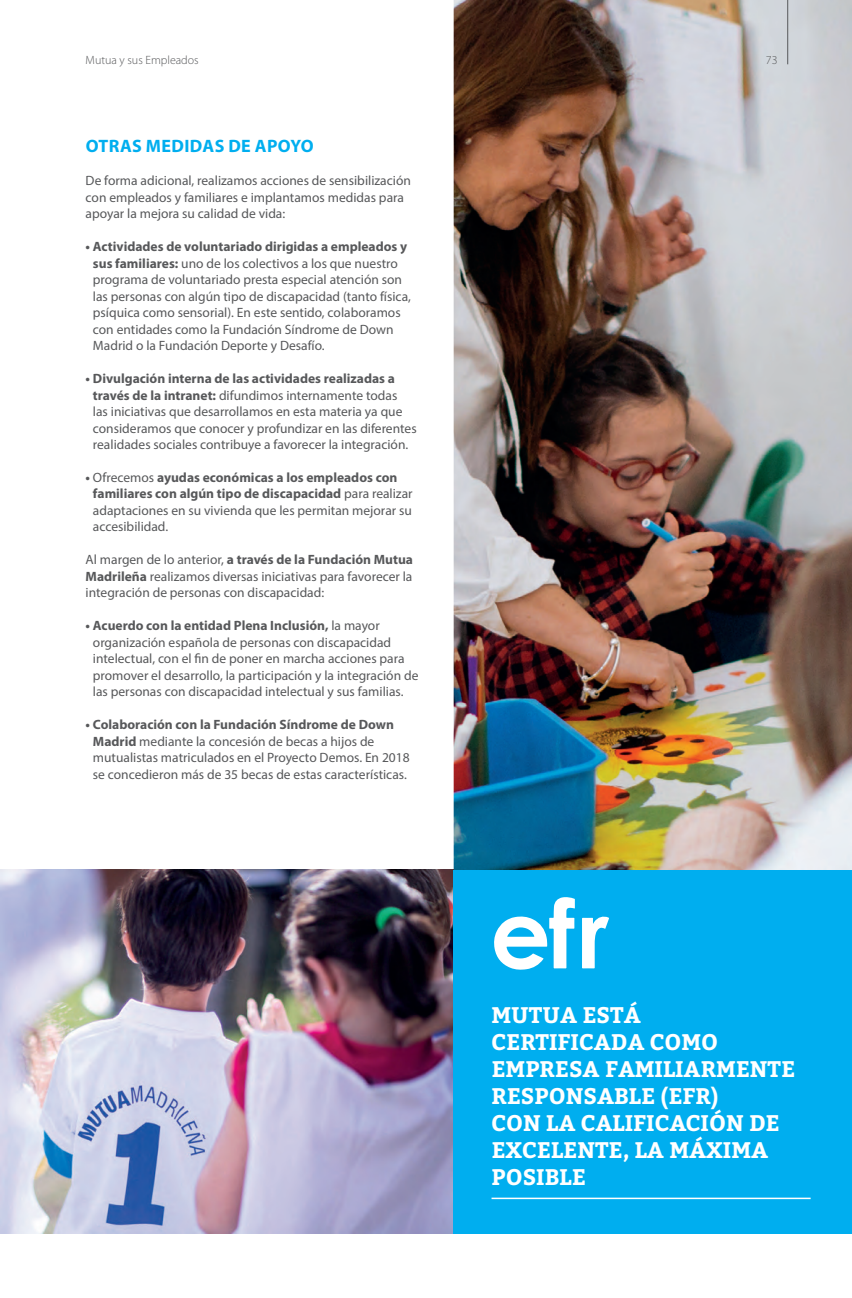
<style>
.page{position:relative;width:852px;height:1298px;background:#fff}
.page>*{position:absolute;margin:0;border:0;box-sizing:border-box;transform-origin:0 0}
.t1{font:700 22.5px/27px "Bitter";color:#fff}
.t2{font:700 18px "Myriad Pro";letter-spacing:.02em;color:#00aeef}
.t3{font:13.5px/16.5px "Myriad Pro";color:#57585a}
.t4{font:300 12px "Myriad Pro";color:#57585a}
.s1{font-weight:700}
</style>
<div class="page">
<img style="left:453px;top:0;width:398px;height:870px">
<hr style="left:0;top:869px;width:1px;height:365px;background:#00aeef">
<img style="left:1px;top:869px;width:452px;height:365px">
<div style="left:453px;top:870px;width:398px;height:364px;background:#00aeef"></div>
<hr style="left:491px;top:1198px;width:319px;height:1px;background:#fff">
<svg style="left:494px;top:897px;width:115px;height:73px"></svg>
<hr style="left:787px;top:0;width:1px;height:64px;background:#57585a">
<p class="t4" style="left:86px;top:54px;width:115px">Mutua y sus Empleados</p>
<h2 class="t2" style="left:86px;top:134px;width:229px">OTRAS MEDIDAS DE APOYO</h2>
<p class="t3" style="left:86px;top:172px;width:327px">De forma adicional, realizamos acciones de sensibilización con empleados y familiares e implantamos medidas para apoyar la mejora su calidad de vida:</p>
<p class="t3" style="left:93px;top:238px;width:319px;text-indent:-7px"><span class="s1">• Actividades de voluntariado dirigidas a empleados y sus familiares:</span> uno de los colectivos a los que nuestro programa de voluntariado presta especial atención son las personas con algún tipo de discapacidad (tanto física, psíquica como sensorial). En este sentido, colaboramos con entidades como la Fundación Síndrome de Down Madrid o la Fundación Deporte y Desafío.</p>
<p class="t3" style="left:93px;top:370px;width:325px;text-indent:-7px"><span class="s1">• Divulgación interna de las actividades realizadas a través de la intranet:</span> difundimos internamente todas<br>las iniciativas que desarrollamos en esta materia ya que consideramos que conocer y profundizar en las diferentes realidades sociales contribuye a favorecer la integración.</p>
<p class="t3" style="left:93px;top:469px;width:321px;text-indent:-7px"><span class="s1">•</span> Ofrecemos <span class="s1">ayudas económicas a los empleados con familiares con algún tipo de discapacidad</span> para realizar adaptaciones en su vivienda que les permitan mejorar su accesibilidad.</p>
<p class="t3" style="left:86px;top:551px;width:329px;text-align:justify">Al margen de lo anterior, <span class="s1">a través de la Fundación Mutua Madrileña</span> realizamos diversas iniciativas para favorecer la integración de personas con discapacidad:</p>
<p class="t3" style="left:93px;top:617px;width:327px;text-indent:-7px"><span class="s1">• Acuerdo con la entidad Plena Inclusión,</span> la mayor organización española de personas con discapacidad intelectual, con el n de poner en marcha acciones para promover el desarrollo, la participación y la integración de las personas con discapacidad intelectual y sus familias.</p>
<p class="t3" style="left:93px;top:716px;width:318px;text-indent:-7px"><span class="s1">• Colaboración con la Fundación Síndrome de Down Madrid</span> mediante la concesión de becas a hijos de mutualistas matriculados en el Proyecto Demos. En 2018 se concedieron más de 35 becas de estas características.</p>
<p class="t4" style="left:765px;top:54px;width:13px">73</p>
<h1 class="t1" style="left:491px;top:1002px;width:305px">MUTUA ESTÁ<br>CERTIFICADA COMO<br>EMPRESA FAMILIARMENTE<br>RESPONSABLE (EFR)<br>CON LA CALIFICACIÓN DE<br>EXCELENTE, LA MÁXIMA<br>POSIBLE</h1>
</div>
